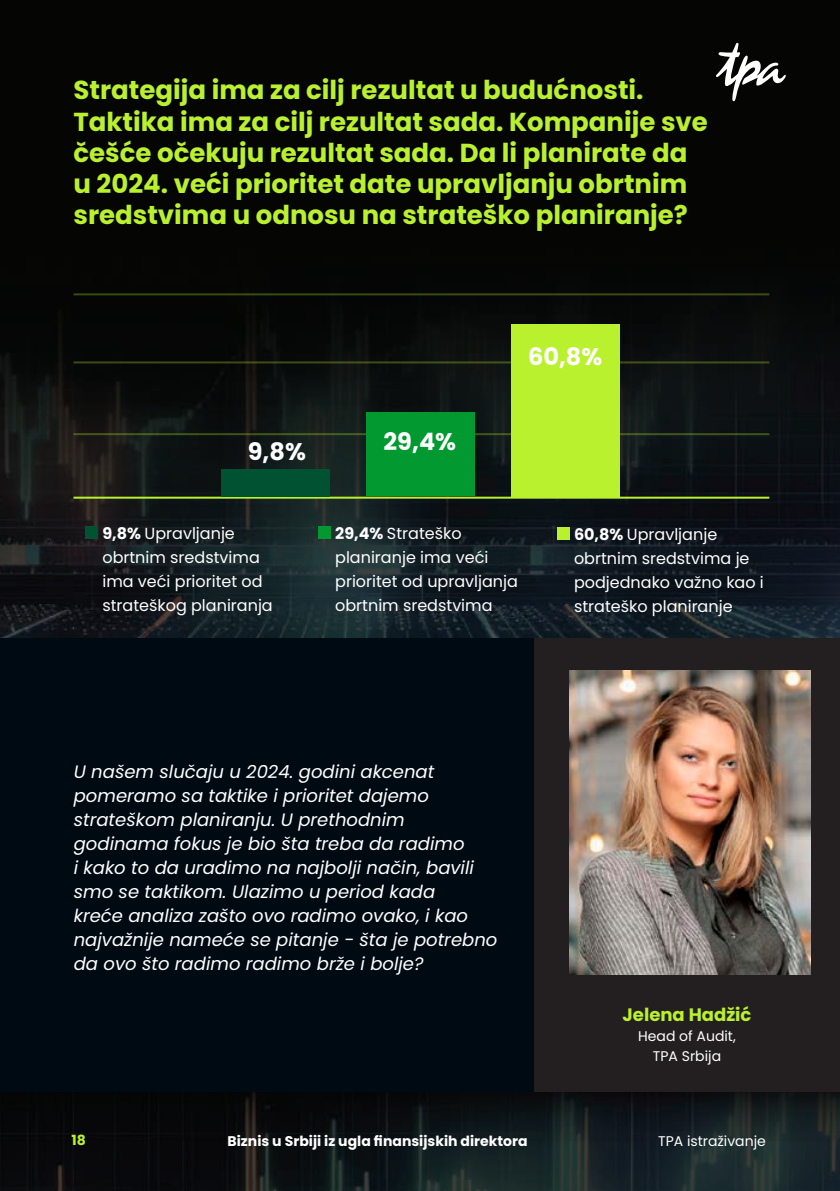
<style>
.page{position:relative;width:840px;height:1191px;background:#fff}
.page>*{position:absolute;margin:0;border:0;box-sizing:border-box;transform-origin:0 0}
.t1{font:700 26px/31.2px "Poppins";color:#baf12e}
.t2{font:700 24px "Poppins";color:#fff}
.t3{font:italic 18px/24px "Poppins";color:#fff}
.t4{font:700 18px "Poppins";color:#baf12e}
.t5{font:16px/24px "Poppins";color:#fff}
.t6{font:700 14px "Poppins";color:#fff}
.t7{font:14px "Poppins";color:#fff}
.t8{font:700 14px "Poppins";color:#baf12e}
.s1{font-weight:700}
</style>
<div class="page">
<img style="left:0;top:0;width:839px;height:1191px">
<div style="left:0;top:638px;width:533px;height:453px;background:#000a13"></div>
<div style="left:533px;top:638px;width:306px;height:453px;background:#231f20"></div>
<svg style="left:715px;top:42px;width:70px;height:60px"></svg>
<hr style="left:73px;top:496px;width:695px;height:2px;background:#baf12e">
<hr style="left:73px;top:293px;width:695px;height:2px;background:#baf12e">
<hr style="left:73px;top:361px;width:695px;height:2px;background:#baf12e">
<hr style="left:73px;top:433px;width:695px;height:2px;background:#baf12e">
<div style="left:510px;top:325px;width:109px;height:172px;background:#baf12e"></div>
<div style="left:365px;top:413px;width:109px;height:83px;background:#019930"></div>
<div style="left:220px;top:468px;width:109px;height:28px;background:#015232"></div>
<div style="left:85px;top:526px;width:13px;height:13px;background:#015232"></div>
<div style="left:556px;top:527px;width:13px;height:13px;background:#baf12e"></div>
<div style="left:318px;top:526px;width:12px;height:13px;background:#019930"></div>
<img style="left:569px;top:670px;width:241px;height:304px">
<p class="t1" style="left:73px;top:75px;width:635px">Strategija ima za cilj rezultat u budućnosti.<br>Taktika ima za cilj rezultat sada. Kompanije sve češće očekuju rezultat sada. Da li planirate da u 2024. veći prioritet date upravljanju obrtnim sredstvima u odnosu na strateško planiranje?</p>
<p class="t2" style="left:248px;top:438px;width:60px">9,8%</p>
<p class="t2" style="left:383px;top:428px;width:74px">29,4%</p>
<p class="t2" style="left:527px;top:343px;width:76px">60,8%</p>
<p class="t5" style="left:102px;top:522px;width:172px"><span class="s1">9,8%</span> Upravljanje obrtnim sredstvima ima veći prioritet od strateškog planiranja</p>
<p class="t5" style="left:573px;top:523px;width:177px"><span class="s1">60,8%</span> Upravljanje obrtnim sredstvima je</p>
<p class="t5" style="left:335px;top:522px;width:184px"><span class="s1">29,4%</span> Strateško planiranje ima veći prioritet od upravljanja obrtnim sredstvima</p>
<p class="t5" style="left:573px;top:571px;width:191px">podjednako važno kao i strateško planiranje</p>
<p class="t3" style="left:74px;top:760px;width:425px">U našem slučaju u 2024. godini akcenat pomeramo sa taktike i prioritet dajemo strateškom planiranju. U prethodnim godinama fokus je bio šta treba da radimo<br>i kako to da uradimo na najbolji način, bavili smo se taktikom. Ulazimo u period kada<br>kreće analiza zašto ovo radimo ovako, i kao najvažnije nameće se pitanje − šta je potrebno da ovo što radimo radimo brže i bolje?</p>
<p class="t4" style="left:622px;top:1003px;width:130px">Jelena Hadžić</p>
<p class="t7" style="left:638px;top:1027px;width:99px">Head of Audit,</p>
<p class="t7" style="left:652px;top:1047px;width:70px">TPA Srbija</p>
<p class="t8" style="left:71px;top:1131px;width:16px">18</p>
<p class="t6" style="left:227px;top:1133px;width:301px">Biznis u Srbiji iz ugla finansijskih direktora</p>
<p class="t7" style="left:657px;top:1133px;width:109px">TPA istraživanje</p>
</div>
